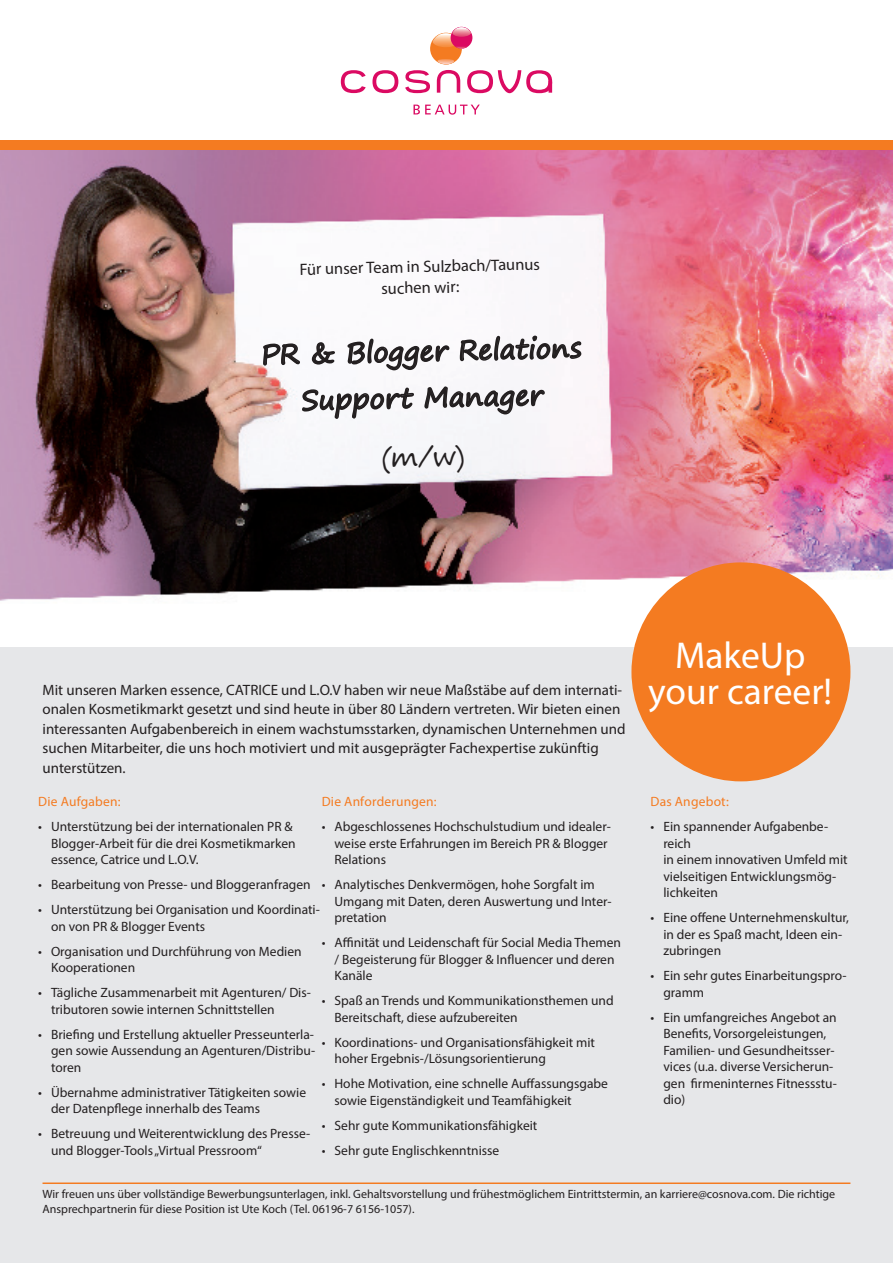
<style>
.page{position:relative;width:893px;height:1263px;background:#fff}
.page>*{position:absolute;margin:0;border:0;box-sizing:border-box;transform-origin:0 0}
.t1{font:37.5px "Myriad Pro";color:#fff}
.t2{font:27px "Segoe Print";color:#231f20}
.Wir_suchen_Dich{font:16.5px "Myriad Pro";color:#231f20}
.Einleitungstext{font:15px/19.5px "Myriad Pro";color:#231f20}
.t3{font:13.5px/16.5px "Myriad Pro";color:#231f20}
.Fließtext{font:13.5px "Myriad Pro";letter-spacing:.015em;color:#f47b21}
.Einleitungstext-2{font:13.5px "Myriad Pro";letter-spacing:.015em;color:#f47b21}
.Adresse{font:12px/15px "Myriad Pro";color:#231f20}
</style>
<div class="page">
<div style="left:0;top:144px;width:893px;height:1119px;background:#e6e7e9"></div>
<hr style="left:43px;top:1182px;width:807px;height:2px;background:#f47b21">
<svg style="left:372px;top:70px;width:26px;height:23px"></svg>
<svg style="left:341px;top:70px;width:25px;height:23px"></svg>
<svg style="left:405px;top:70px;width:25px;height:23px"></svg>
<svg style="left:437px;top:70px;width:23px;height:23px"></svg>
<svg style="left:467px;top:70px;width:85px;height:23px"></svg>
<svg style="left:413px;top:105px;width:67px;height:10px"></svg>
<div style="left:430px;top:33px;width:32px;height:32px;background:#f47b21;border-radius:50%"></div>
<svg style="left:431px;top:27px;width:41px;height:22px"></svg>
<svg style="left:436px;top:59px;width:20px;height:5px"></svg>
<div style="left:0;top:140px;width:893px;height:10px;background:#f47b21"></div>
<img style="left:0;top:150px;width:893px;height:497px">
<div style="left:631px;top:562px;width:219px;height:219px;background:#f47b21;border-radius:50%"></div>
<svg style="left:262px;top:259px;width:321px;height:188px;background:#e9e7e9"></svg>
<p class="Wir_suchen_Dich" style="left:299px;top:258px;width:242px;rotate:-1deg">Für unser Team in Sulzbach/Taunus</p>
<p class="Wir_suchen_Dich" style="left:381px;top:278px;width:80px;rotate:-1deg">suchen wir:</p>
<p class="t2" style="left:261px;top:330px;width:322px;rotate:-1deg">PR &amp; Blogger Relations</p>
<p class="t2" style="left:301px;top:375px;width:243px;rotate:-1deg">Support Manager</p>
<p class="t2" style="left:382px;top:433px;width:84px;rotate:-1deg">(m/w)</p>
<p class="Einleitungstext" style="left:43px;top:680px;width:585px">Mit unseren Marken essence, CATRICE und L.O.V haben wir neue Maßstäbe auf dem internati&shy;onalen Kosmetikmarkt gesetzt und sind heute in über 80 Ländern vertreten. Wir bieten einen interessanten Aufgabenbereich in einem wachstumsstarken, dynamischen Unternehmen und suchen Mitarbeiter, die uns hoch motiviert und mit ausgeprägter Fachexpertise zukünftig unterstützen.</p>
<p class="Einleitungstext-2" style="left:38px;top:793px;width:84px">Die Aufgaben:</p>
<p class="t3" style="left:51px;top:818px;width:246px;text-indent:-13px">• Unterstützung bei der internationalen PR &amp;<br>Blogger-Arbeit für die drei Kosmetikmarken essence, Catrice und L.O.V.</p>
<p class="t3" style="left:38px;top:876px;width:274px">• Bearbeitung von Presse- und Bloggeranfragen</p>
<p class="t3" style="left:51px;top:901px;width:270px;text-indent:-13px">• Unterstützung bei Organisation und Koordinati&shy;on von PR &amp; Blogger Events</p>
<p class="t3" style="left:51px;top:942px;width:252px;text-indent:-13px">• Organisation und Durchführung von Medien<br>Kooperationen</p>
<p class="t3" style="left:51px;top:984px;width:261px;text-indent:-13px">• Tägliche Zusammenarbeit mit Agenturen/ Dis&shy;tributoren sowie internen Schnittstellen</p>
<p class="t3" style="left:51px;top:1025px;width:266px;text-align:justify;text-indent:-13px">• Briefing und Erstellung aktueller Presseunterla&shy;gen sowie Aussendung an Agenturen/Distribu&shy;toren</p>
<p class="t3" style="left:51px;top:1083px;width:257px;text-indent:-13px">• Übernahme administrativer Tätigkeiten sowie der Datenpflege innerhalb des Teams</p>
<p class="t3" style="left:51px;top:1125px;width:261px;text-indent:-13px">• Betreuung und Weiterentwicklung des Presse&shy;und Blogger-Tools „Virtual Pressroom“</p>
<p class="Fließtext" style="left:322px;top:793px;width:116px">Die Anforderungen:</p>
<p class="t3" style="left:334px;top:818px;width:278px;text-indent:-13px">• Abgeschlossenes Hochschulstudium und idealer&shy;weise erste Erfahrungen im Bereich PR &amp; Blogger<br>Relations</p>
<p class="t3" style="left:334px;top:876px;width:279px;text-indent:-13px">• Analytisches Denkvermögen, hohe Sorgfalt im<br>Umgang mit Daten, deren Auswertung und Inter&shy;pretation</p>
<p class="t3" style="left:334px;top:934px;width:288px;text-indent:-13px">• Affinität und Leidenschaft für Social Media Themen / Begeisterung für Blogger &amp; Influencer und deren<br>Kanäle</p>
<p class="t3" style="left:334px;top:992px;width:281px;text-indent:-13px">• Spaß an Trends und Kommunikationsthemen und<br>Bereitschaft, diese aufzubereiten</p>
<p class="t3" style="left:334px;top:1033px;width:262px;text-indent:-13px">• Koordinations- und Organisationsfähigkeit mit hoher Ergebnis-/Lösungsorientierung</p>
<p class="t3" style="left:334px;top:1075px;width:275px;text-indent:-13px">• Hohe Motivation, eine schnelle Auffassungsgabe sowie Eigenständigkeit und Teamfähigkeit</p>
<p class="t3" style="left:322px;top:1116px;width:217px">• Sehr gute Kommunikationsfähigkeit</p>
<p class="t3" style="left:322px;top:1141px;width:179px">• Sehr gute Englischkenntnisse</p>
<p class="t1" style="left:675px;top:632px;width:132px">MakeUp</p>
<p class="t1" style="left:648px;top:668px;width:185px">your career!</p>
<p class="Fließtext" style="left:651px;top:793px;width:80px">Das Angebot:</p>
<p class="t3" style="left:663px;top:818px;width:186px;text-indent:-13px">• Ein spannender Aufgabenbe&shy;reich<br>in einem innovativen Umfeld mit vielseitigen Entwicklungsmög&shy;lichkeiten</p>
<p class="t3" style="left:663px;top:909px;width:187px;text-indent:-13px">• Eine offene Unternehmenskultur, in der es Spaß macht, Ideen ein&shy;zubringen</p>
<p class="t3" style="left:663px;top:967px;width:185px;text-indent:-13px">• Ein sehr gutes Einarbeitungspro&shy;gramm</p>
<p class="t3" style="left:663px;top:1008px;width:175px;text-indent:-13px">• Ein umfangreiches Angebot an<br>Benefits, Vorsorgeleistungen,<br>Familien- und Gesundheitsser&shy;vices (u.a. diverse Versicherun&shy;gen firmeninternes Fitnessstu&shy;dio)</p>
<p class="Adresse" style="left:43px;top:1187px;width:794px">Wir freuen uns über vollständige Bewerbungsunterlagen, inkl. Gehaltsvorstellung und frühestmöglichem Eintrittstermin, an karriere@cosnova.com. Die richtige<br>Ansprechpartnerin für diese Position ist Ute Koch (Tel. 06196-7 6156-1057).</p>
</div>
